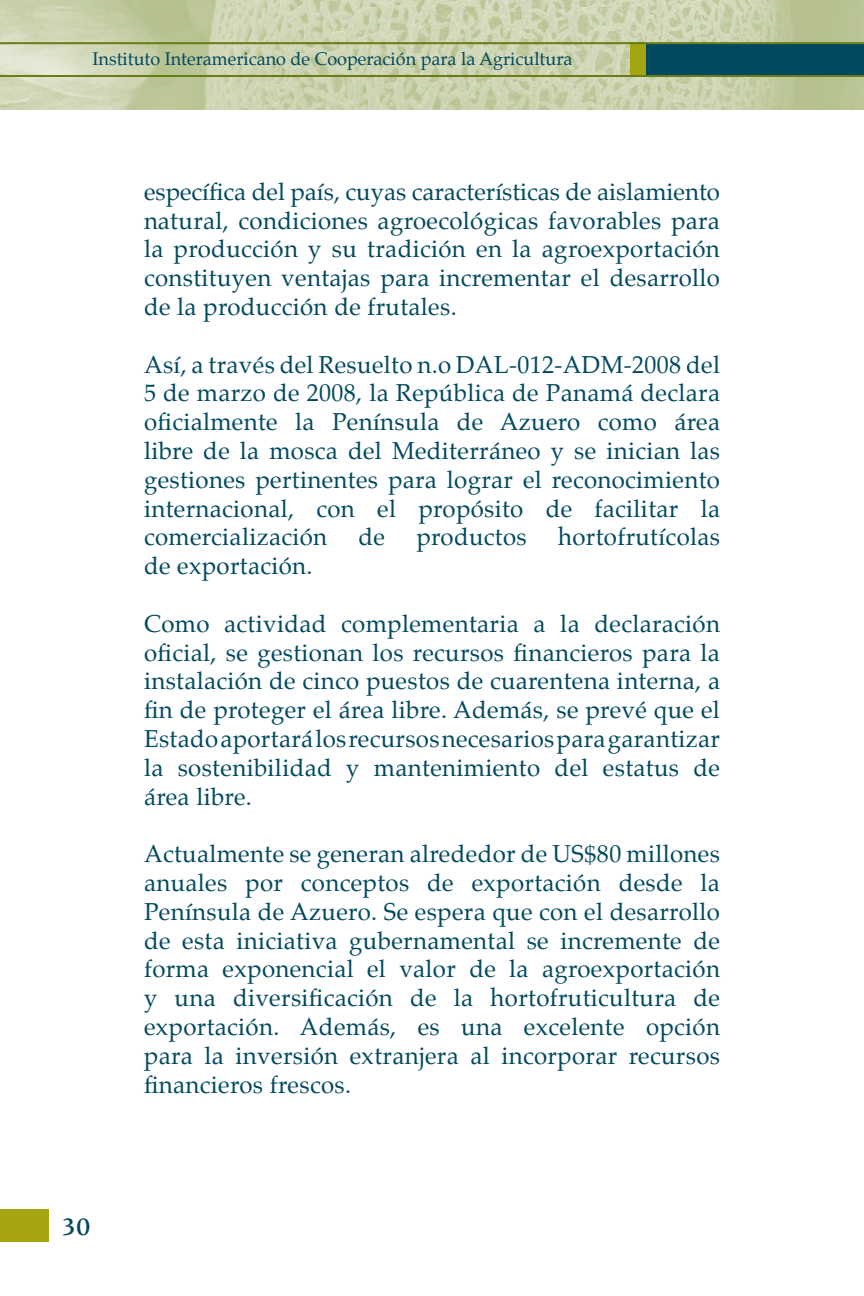
<style>
.page{position:relative;width:864px;height:1296px;background:#fff}
.page>*{position:absolute;margin:0;border:0;box-sizing:border-box;transform-origin:0 0}
.t1{font:500 26px "Meridien";color:#004960}
.t2{font:24px/28.8px "Palatino";letter-spacing:.015em;color:#004960;text-align:justify}
.t3{font:18px "Palatino";color:#004960}
</style>
<div class="page">
<img style="left:0;top:0;width:864px;height:110px">
<div style="left:643px;top:44px;width:221px;height:31px;background:#004960"></div>
<div style="left:630px;top:43px;width:16px;height:33px;background:#a4a510"></div>
<hr style="left:0;top:42px;width:864px;height:2px;background:#697c15">
<hr style="left:0;top:75px;width:864px;height:2px;background:#697c15">
<div style="left:0;top:1209px;width:48px;height:33px;background:#a4a510"></div>
<p class="t3" style="left:93px;top:44px;width:481px">Instituto Interamericano de Cooperación para la Agricultura</p>
<p class="t2" style="left:144px;top:177px;width:578px">específica del país, cuyas características de aislamiento natural, condiciones agroecológicas favorables para la producción y su tradición en la agroexportación constituyen ventajas para incrementar el desarrollo de la producción de frutales.</p>
<p class="t2" style="left:144px;top:350px;width:578px">Así, a través del Resuelto n.o DAL-012-ADM-2008 del 5 de marzo de 2008, la República de Panamá declara oficialmente la Península de Azuero como área libre de la mosca del Mediterráneo y se inician las gestiones pertinentes para lograr el reconocimiento internacional, con el propósito de facilitar la comercialización</p>
<p class="t2" style="left:359px;top:523px;width:28px">de</p>
<p class="t2" style="left:416px;top:523px;width:112px">productos</p>
<p class="t2" style="left:558px;top:523px;width:163px">hortofrutícolas</p>
<p class="t1" style="left:62px;top:1212px;width:30px">30</p>
<p class="t2" style="left:144px;top:551px;width:167px">de exportación.</p>
<p class="t2" style="left:144px;top:609px;width:578px">Como actividad complementaria a la declaración oficial, se gestionan los recursos financieros para la instalación de cinco puestos de cuarentena interna, a fin de proteger el área libre. Además, se prevé que el Estado aportará los recursos necesarios para garantizar la sostenibilidad y mantenimiento del estatus de área libre.</p>
<p class="t2" style="left:144px;top:839px;width:578px">Actualmente se generan alrededor de US$80 millones anuales por conceptos de exportación desde la Península de Azuero. Se espera que con el desarrollo de esta iniciativa gubernamental se incremente de forma exponencial el valor de la agroexportación y una diversificación de la hortofruticultura de exportación. Además, es una excelente opción para la inversión extranjera al incorporar recursos financieros frescos.</p>
</div>
